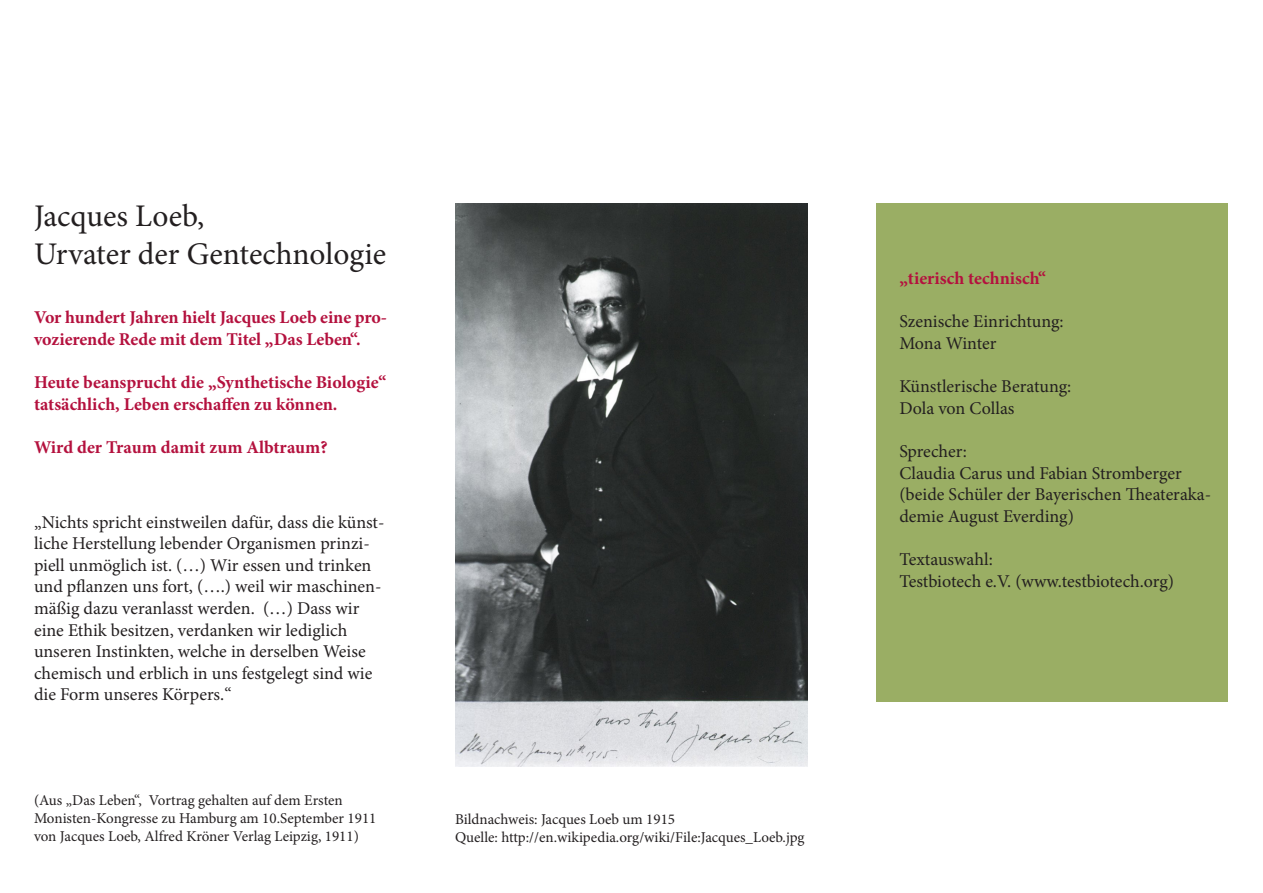
<style>
.page{position:relative;width:1263px;height:893px;background:#fff}
.page>*{position:absolute;margin:0;border:0;box-sizing:border-box;transform-origin:0 0}
.t1{font:31.5px "Minion Pro";color:#231f20}
.t2{font:18px/21.6px "Minion Pro";color:#231f20}
.t3{font:700 18px/21.6px "Minion Pro";color:#b4113e}
.t4{font:15px/18px "Minion Pro";color:#231f20}
</style>
<div class="page">
<img style="left:455px;top:203px;width:353px;height:564px">
<div style="left:876px;top:203px;width:352px;height:499px;background:#9aae64"></div>
<p class="t1" style="left:34px;top:195px;width:172px">Jacques Loeb,</p>
<p class="t1" style="left:34px;top:233px;width:354px">Urvater der Gentechnologie</p>
<p class="t3" style="left:34px;top:306px;width:353px">Vor hundert Jahren hielt Jacques Loeb eine pro&shy;vozierende Rede mit dem Titel „Das Leben“.</p>
<p class="t3" style="left:34px;top:371px;width:354px">Heute beansprucht die „Synthetische Biologie“ tatsächlich, Leben erschaffen zu können.</p>
<p class="t3" style="left:34px;top:436px;width:295px">Wird der Traum damit zum Albtraum?</p>
<p class="t2" style="left:34px;top:511px;width:352px">„Nichts spricht einstweilen dafür, dass die künst&shy;liche Herstellung lebender Organismen prinzi&shy;piell unmöglich ist. (…) Wir essen und trinken und pflanzen uns fort, (….) weil wir maschinen&shy;mäßig dazu veranlasst werden. (…) Dass wir eine Ethik besitzen, verdanken wir lediglich unseren Instinkten, welche in derselben Weise chemisch und erblich in uns festgelegt sind wie die Form unseres Körpers.“</p>
<p class="t4" style="left:34px;top:791px;width:344px">(Aus „Das Leben“, Vortrag gehalten auf dem Ersten<br>Monisten-Kongresse zu Hamburg am 10.September 1911 von Jacques Loeb, Alfred Kröner Verlag Leipzig, 1911)</p>
<p class="t4" style="left:455px;top:810px;width:222px">Bildnachweis: Jacques Loeb um 1915</p>
<p class="t4" style="left:455px;top:828px;width:351px">Quelle: http://en.wikipedia.org/wiki/File:Jacques_Loeb.jpg</p>
<p class="t3" style="left:899px;top:267px;width:148px">„tierisch technisch“</p>
<p class="t2" style="left:899px;top:311px;width:166px">Szenische Einrichtung:</p>
<p class="t2" style="left:899px;top:332px;width:99px">Mona Winter</p>
<p class="t2" style="left:899px;top:376px;width:173px">Künstlerische Beratung:</p>
<p class="t2" style="left:899px;top:397px;width:117px">Dola von Collas</p>
<p class="t2" style="left:899px;top:440px;width:69px">Sprecher:</p>
<p class="t2" style="left:899px;top:462px;width:313px">Claudia Carus und Fabian Stromberger (beide Schüler der Bayerischen Theateraka&shy;demie August Everding)</p>
<p class="t2" style="left:899px;top:548px;width:95px">Textauswahl:</p>
<p class="t2" style="left:899px;top:570px;width:276px">Testbiotech e.V. (www.testbiotech.org)</p>
</div>
